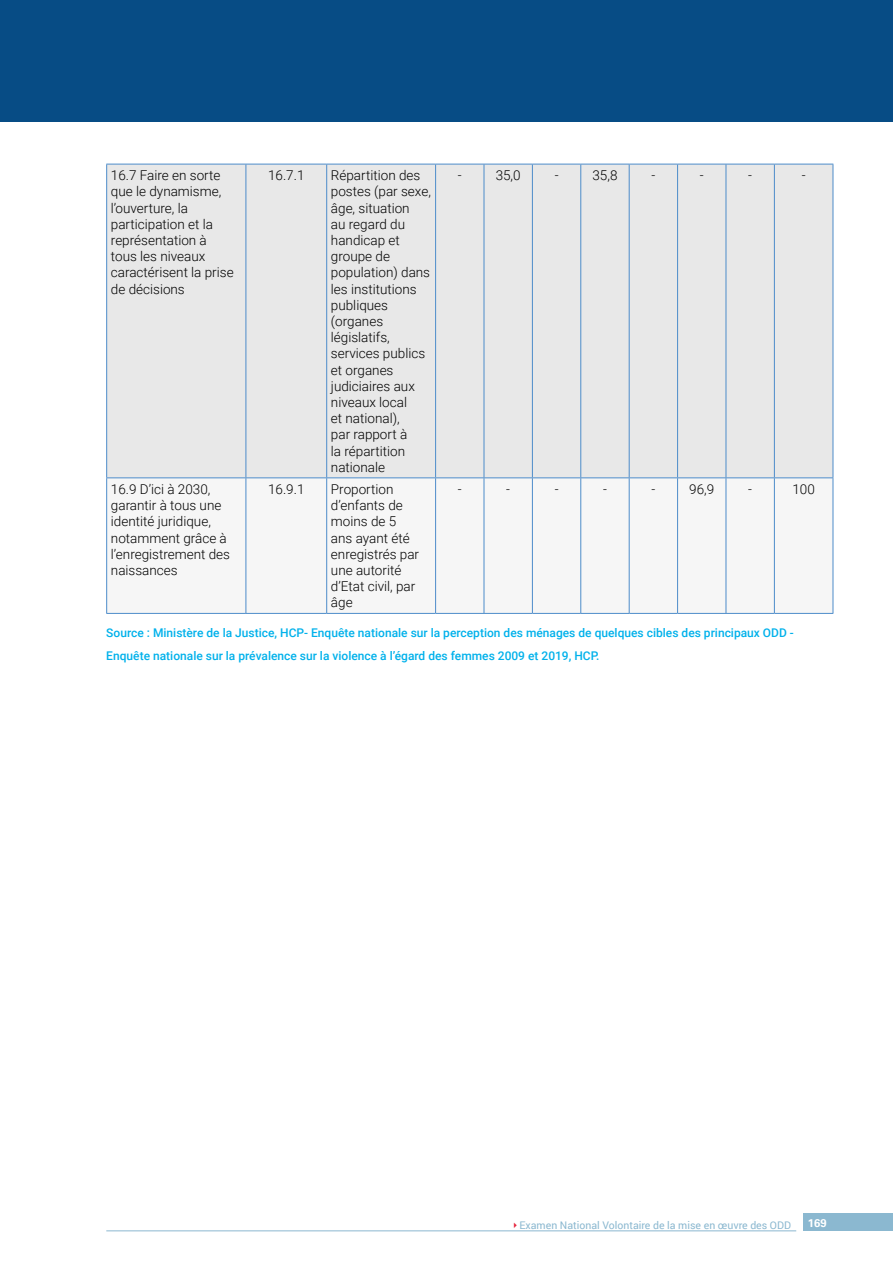
<style>
.page{position:relative;width:893px;height:1263px;background:#fff}
.page>*{position:absolute;margin:0;border:0;box-sizing:border-box;transform-origin:0 0}
.t1{font:300 13.5px/16.2px "Roboto";color:#000}
.t2{font:500 12px/22.5px "Roboto";color:#00b1eb}
.t3{font:700 11.25px "Univers";color:#fff}
.t4{font:10.5px "Roboto";color:#8bb8d0}
</style>
<div class="page">
<hr style="left:106px;top:1230px;width:690px;height:1px;background:#8bb8d0">
<div style="left:804px;top:1214px;width:89px;height:17px;background:#8bb8d0"></div>
<div style="left:0;top:0;width:893px;height:121px;background:#074c85"></div>
<div style="left:107px;top:165px;width:726px;height:312px;background:#e8e8e8"></div>
<div style="left:107px;top:478px;width:726px;height:135px;background:#f6f6f6"></div>
<hr style="left:106px;top:164px;width:1px;height:313px;background:#4d8cca">
<hr style="left:246px;top:164px;width:1px;height:313px;background:#4d8cca">
<hr style="left:326px;top:164px;width:1px;height:313px;background:#4d8cca">
<hr style="left:435px;top:164px;width:1px;height:313px;background:#4d8cca">
<hr style="left:484px;top:164px;width:1px;height:313px;background:#4d8cca">
<hr style="left:532px;top:164px;width:1px;height:313px;background:#4d8cca">
<hr style="left:580px;top:164px;width:1px;height:313px;background:#4d8cca">
<hr style="left:629px;top:164px;width:1px;height:313px;background:#4d8cca">
<hr style="left:677px;top:164px;width:1px;height:313px;background:#4d8cca">
<hr style="left:726px;top:164px;width:1px;height:313px;background:#4d8cca">
<hr style="left:774px;top:164px;width:1px;height:313px;background:#4d8cca">
<hr style="left:833px;top:164px;width:1px;height:313px;background:#4d8cca">
<hr style="left:106px;top:164px;width:140px;height:1px;background:#4d8cca">
<hr style="left:246px;top:164px;width:81px;height:1px;background:#4d8cca">
<hr style="left:327px;top:164px;width:109px;height:1px;background:#4d8cca">
<hr style="left:436px;top:164px;width:48px;height:1px;background:#4d8cca">
<hr style="left:484px;top:164px;width:48px;height:1px;background:#4d8cca">
<hr style="left:532px;top:164px;width:49px;height:1px;background:#4d8cca">
<hr style="left:581px;top:164px;width:48px;height:1px;background:#4d8cca">
<hr style="left:629px;top:164px;width:49px;height:1px;background:#4d8cca">
<hr style="left:678px;top:164px;width:48px;height:1px;background:#4d8cca">
<hr style="left:726px;top:164px;width:48px;height:1px;background:#4d8cca">
<hr style="left:774px;top:164px;width:59px;height:1px;background:#4d8cca">
<hr style="left:106px;top:477px;width:140px;height:1px;background:#4d8cca">
<hr style="left:106px;top:478px;width:1px;height:135px;background:#4d8cca">
<hr style="left:106px;top:613px;width:140px;height:1px;background:#4d8cca">
<hr style="left:246px;top:477px;width:81px;height:1px;background:#4d8cca">
<hr style="left:246px;top:478px;width:1px;height:135px;background:#4d8cca">
<hr style="left:246px;top:613px;width:81px;height:1px;background:#4d8cca">
<hr style="left:327px;top:477px;width:109px;height:1px;background:#4d8cca">
<hr style="left:326px;top:478px;width:1px;height:135px;background:#4d8cca">
<hr style="left:327px;top:613px;width:109px;height:1px;background:#4d8cca">
<hr style="left:436px;top:477px;width:48px;height:1px;background:#4d8cca">
<hr style="left:435px;top:478px;width:1px;height:135px;background:#4d8cca">
<hr style="left:436px;top:613px;width:48px;height:1px;background:#4d8cca">
<hr style="left:484px;top:477px;width:48px;height:1px;background:#4d8cca">
<hr style="left:484px;top:478px;width:1px;height:135px;background:#4d8cca">
<hr style="left:484px;top:613px;width:48px;height:1px;background:#4d8cca">
<hr style="left:532px;top:477px;width:49px;height:1px;background:#4d8cca">
<hr style="left:532px;top:478px;width:1px;height:135px;background:#4d8cca">
<hr style="left:532px;top:613px;width:49px;height:1px;background:#4d8cca">
<hr style="left:581px;top:477px;width:48px;height:1px;background:#4d8cca">
<hr style="left:580px;top:478px;width:1px;height:135px;background:#4d8cca">
<hr style="left:581px;top:613px;width:48px;height:1px;background:#4d8cca">
<hr style="left:629px;top:477px;width:49px;height:1px;background:#4d8cca">
<hr style="left:629px;top:478px;width:1px;height:135px;background:#4d8cca">
<hr style="left:629px;top:613px;width:49px;height:1px;background:#4d8cca">
<hr style="left:678px;top:477px;width:48px;height:1px;background:#4d8cca">
<hr style="left:677px;top:478px;width:1px;height:135px;background:#4d8cca">
<hr style="left:678px;top:613px;width:48px;height:1px;background:#4d8cca">
<hr style="left:726px;top:477px;width:48px;height:1px;background:#4d8cca">
<hr style="left:726px;top:478px;width:1px;height:135px;background:#4d8cca">
<hr style="left:726px;top:613px;width:48px;height:1px;background:#4d8cca">
<hr style="left:774px;top:477px;width:59px;height:1px;background:#4d8cca">
<hr style="left:774px;top:478px;width:1px;height:135px;background:#4d8cca">
<hr style="left:833px;top:478px;width:1px;height:135px;background:#4d8cca">
<hr style="left:774px;top:613px;width:59px;height:1px;background:#4d8cca">
<p class="t1" style="left:111px;top:167px;width:124px">16.7 Faire en sorte que le dynamisme, l’ouverture, la participation et la représentation à tous les niveaux caractérisent la prise de décisions</p>
<p class="t1" style="left:268px;top:167px;width:38px">16.7.1</p>
<p class="t1" style="left:331px;top:167px;width:101px">Répartition des postes (par sexe, âge, situation<br>au regard du handicap et groupe de population) dans les institutions publiques (organes législatifs, services publics et organes judiciaires aux niveaux local<br>et national),<br>par rapport à<br>la répartition nationale</p>
<p class="t1" style="left:458px;top:167px;width:5px">-</p>
<p class="t1" style="left:496px;top:167px;width:27px">35,0</p>
<p class="t1" style="left:555px;top:167px;width:5px">-</p>
<p class="t1" style="left:592px;top:167px;width:27px">35,8</p>
<p class="t1" style="left:651px;top:167px;width:5px">-</p>
<p class="t1" style="left:700px;top:167px;width:5px">-</p>
<p class="t1" style="left:748px;top:167px;width:5px">-</p>
<p class="t1" style="left:802px;top:167px;width:5px">-</p>
<p class="t1" style="left:111px;top:481px;width:121px">16.9 D’ici à 2030, garantir à tous une identité juridique, notamment grâce à l’enregistrement des naissances</p>
<p class="t1" style="left:268px;top:481px;width:38px">16.9.1</p>
<p class="t1" style="left:331px;top:481px;width:90px">Proportion d’enfants de moins de 5 ans ayant été enregistrés par une autorité d’Etat civil, par âge</p>
<p class="t1" style="left:458px;top:481px;width:5px">-</p>
<p class="t1" style="left:506px;top:481px;width:5px">-</p>
<p class="t1" style="left:555px;top:481px;width:5px">-</p>
<p class="t1" style="left:603px;top:481px;width:5px">-</p>
<p class="t1" style="left:651px;top:481px;width:5px">-</p>
<p class="t1" style="left:689px;top:481px;width:27px">96,9</p>
<p class="t1" style="left:748px;top:481px;width:5px">-</p>
<p class="t1" style="left:792px;top:481px;width:24px">100</p>
<p class="t2" style="left:106px;top:621px;width:689px">Source : Ministère de la Justice, HCP- Enquête nationale sur la perception des ménages de quelques cibles des principaux ODD -<br>Enquête nationale sur la prévalence sur la violence à l’égard des femmes 2009 et 2019, HCP.</p>
<p class="t4" style="left:519px;top:1218px;width:273px">Examen National Volontaire de la mise en œuvre des ODD</p>
<p class="t3" style="left:808px;top:1215px;width:20px">169</p>
</div>
